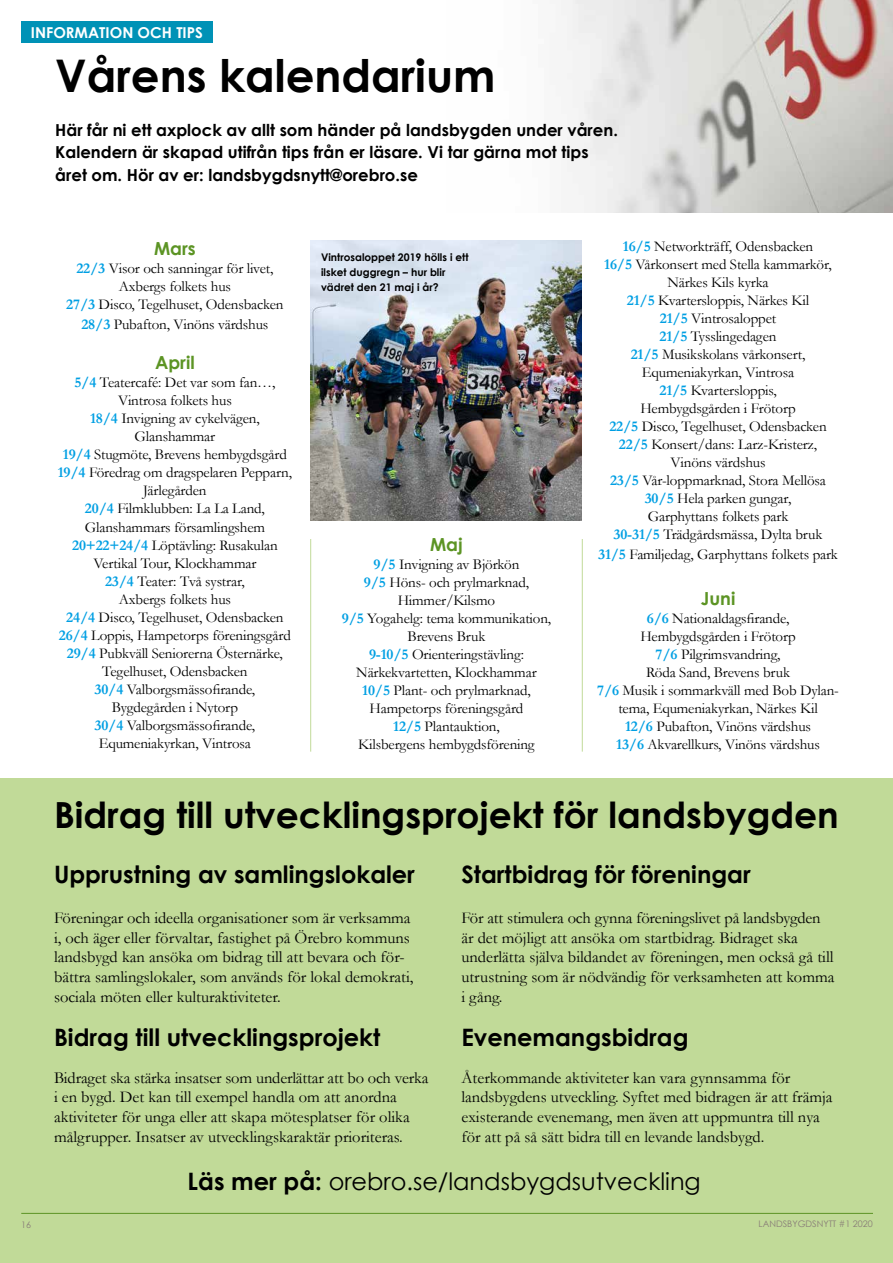
<style>
.page{position:relative;width:893px;height:1263px;background:#fff}
.page>*{position:absolute;margin:0;border:0;box-sizing:border-box;transform-origin:0 0}
.t1{font:700 45px "Century Gothic";color:#000}
.t2{font:700 36px "Century Gothic";color:#000}
.t3{font:700 24px "Century Gothic";color:#000}
.t4{font:24px "Century Gothic";color:#000}
.t5{font:700 18px "Century Gothic";color:#5c9424}
.t6{font:16.5px/19.8px "Garamond";color:#000}
.t7{font:700 16.5px/22.5px "Century Gothic";color:#000}
.t8{font:15px/18px "Garamond";letter-spacing:-.01em;color:#000;text-align:center}
.t9{font:700 15px "Century Gothic";color:#fff}
.t10{font:700 10.5px/15px "Century Gothic";color:#000}
.t11{font:9px "Century Gothic";color:#887c77}
.s1{font-weight:700;color:#009fe3}
.s2{font-weight:700}
</style>
<div class="page">
<hr style="left:310px;top:539px;width:1px;height:213px;background:#c1da98">
<hr style="left:582px;top:539px;width:1px;height:213px;background:#c1da98">
<div style="left:0;top:779px;width:893px;height:484px;background:#c1da98"></div>
<div style="left:21px;top:21px;width:192px;height:22px;background:#0092b6"></div>
<img style="left:561px;top:0;width:332px;height:213px">
<img style="left:310px;top:240px;width:272px;height:281px">
<p class="t9" style="left:31px;top:23px;width:174px">INFORMATION OCH TIPS</p>
<p class="t1" style="left:55px;top:48px;width:442px">Vårens kalendarium</p>
<p class="t7" style="left:55px;top:118px;width:564px">Här får ni ett axplock av allt som händer på landsbygden under våren.<br>Kalendern är skapad utifrån tips från er läsare. Vi tar gärna mot tips året om. Hör av er: landsbygdsnytt@orebro.se</p>
<p class="t5" style="left:154px;top:237px;width:43px">Mars</p>
<p class="t8" style="left:66px;top:259px;width:219px"><span class="s1">22/3</span> Visor och sanningar för livet,<br>Axbergs folkets hus<br><span class="s1">27/3</span> Disco, Tegelhuset, Odensbacken</p>
<p class="t8" style="left:81px;top:315px;width:188px"><span class="s1">28/3</span> Pubafton, Vinöns värdshus</p>
<p class="t5" style="left:155px;top:352px;width:41px">April</p>
<p class="t8" style="left:58px;top:374px;width:236px"><span class="s1">5/4</span> Teatercafé: Det var som fan…,<br>Vintrosa folkets hus<br><span class="s1">18/4</span> Invigning av cykelvägen,<br>Glanshammar<br><span class="s1">19/4</span> Stugmöte, Brevens hembygdsgård<br><span class="s1">19/4</span> Föredrag om dragspelaren Pepparn,<br>Järlegården<br><span class="s1">20/4</span> Filmklubben: La La Land,<br>Glanshammars församlingshem<br><span class="s1">20+22+24/4</span> Löptävling: Rusakulan<br>Vertikal Tour, Klockhammar<br><span class="s1">23/4</span> Teater: Två systrar,<br>Axbergs folkets hus<br><span class="s1">24/4</span> Disco, Tegelhuset, Odensbacken<br><span class="s1">26/4</span> Loppis, Hampetorps föreningsgård<br><span class="s1">29/4</span> Pubkväll Seniorerna Östernärke,<br>Tegelhuset, Odensbacken</p>
<p class="t8" style="left:95px;top:680px;width:162px"><span class="s1">30/4</span> Valborgsmässofirande,</p>
<p class="t8" style="left:112px;top:698px;width:128px">Bygdegården i Nytorp</p>
<p class="t8" style="left:95px;top:716px;width:162px"><span class="s1">30/4</span> Valborgsmässofirande,</p>
<p class="t8" style="left:99px;top:734px;width:154px">Equmeniakyrkan, Vintrosa</p>
<p class="t10" style="left:321px;top:250px;width:149px">Vintrosaloppet 2019 hölls i ett ilsket duggregn – hur blir vädret den 21 maj i år?</p>
<p class="t5" style="left:430px;top:534px;width:34px">Maj</p>
<p class="t8" style="left:364px;top:555px;width:167px"><span class="s1">9/5</span> Invigning av Björkön<br><span class="s1">9/5</span> Höns- och prylmarknad,</p>
<p class="t8" style="left:398px;top:591px;width:99px">Himmer/Kilsmo</p>
<p class="t8" style="left:342px;top:609px;width:211px"><span class="s1">9/5</span> Yogahelg: tema kommunikation,<br>Brevens Bruk<br><span class="s1">9-10/5</span> Orienteringstävling:<br>Närkekvartetten, Klockhammar<br><span class="s1">10/5</span> Plant- och prylmarknad,<br>Hampetorps föreningsgård<br><span class="s1">12/5</span> Plantauktion,<br>Kilsbergens hembygdsförening</p>
<p class="t8" style="left:604px;top:237px;width:229px"><span class="s1">16/5</span> Networkträff, Odensbacken<br><span class="s1">16/5</span> Vårkonsert med Stella kammarkör,<br>Närkes Kils kyrka<br><span class="s1">21/5</span> Kvartersloppis, Närkes Kil<br><span class="s1">21/5</span> Vintrosaloppet<br><span class="s1">21/5</span> Tysslingedagen<br><span class="s1">21/5</span> Musikskolans vårkonsert,<br>Equmeniakyrkan, Vintrosa<br><span class="s1">21/5</span> Kvartersloppis,<br>Hembygdsgården i Frötorp<br><span class="s1">22/5</span> Disco, Tegelhuset, Odensbacken<br><span class="s1">22/5</span> Konsert/dans: Larz-Kristerz,</p>
<p class="t8" style="left:610px;top:453px;width:217px">Vinöns värdshus<br><span class="s1">23/5</span> Vår-loppmarknad, Stora Mellösa<br><span class="s1">30/5</span> Hela parken gungar,<br>Garphyttans folkets park<br><span class="s1">30-31/5</span> Trädgårdsmässa, Dylta bruk</p>
<p class="t8" style="left:598px;top:545px;width:241px"><span class="s1">31/5</span> Familjedag, Garphyttans folkets park</p>
<p class="t5" style="left:701px;top:587px;width:36px">Juni</p>
<p class="t8" style="left:647px;top:609px;width:144px"><span class="s1">6/6</span> Nationaldagsfirande,</p>
<p class="t8" style="left:597px;top:627px;width:243px">Hembygdsgården i Frötorp<br><span class="s1">7/6</span> Pilgrimsvandring,<br>Röda Sand, Brevens bruk<br><span class="s1">7/6</span> Musik i sommarkväll med Bob Dylan&shy;tema, Equmeniakyrkan, Närkes Kil<br><span class="s1">12/6</span> Pubafton, Vinöns värdshus<br><span class="s1">13/6</span> Akvarellkurs, Vinöns värdshus</p>
<p class="t2" style="left:54px;top:792px;width:786px">Bidrag till utvecklingsprojekt för landsbygden</p>
<p class="t3" style="left:54px;top:859px;width:362px">Upprustning av samlingslokaler</p>
<p class="t6" style="left:54px;top:907px;width:361px">Föreningar och ideella organisationer som är verksamma i, och äger eller förvaltar, fastighet på Örebro kommuns landsbygd kan ansöka om bidrag till att bevara och för&shy;bättra samlingslokaler, som används för lokal demokrati, sociala möten eller kulturaktiviteter.</p>
<p class="t3" style="left:54px;top:1022px;width:328px">Bidrag till utvecklingsprojekt</p>
<p class="t6" style="left:54px;top:1067px;width:376px">Bidraget ska stärka insatser som underlättar att bo och verka i en bygd. Det kan till exempel handla om att anordna aktiviteter för unga eller att skapa mötesplatser för olika målgrupper. Insatser av utvecklingskaraktär prioriteras.</p>
<p class="t3" style="left:461px;top:859px;width:291px">Startbidrag för föreningar</p>
<p class="t6" style="left:461px;top:907px;width:375px">För att stimulera och gynna föreningslivet på landsbygden är det möjligt att ansöka om startbidrag. Bidraget ska underlätta själva bildandet av föreningen, men också gå till utrustning som är nödvändig för verksamheten att komma i gång.</p>
<p class="t3" style="left:461px;top:1022px;width:229px">Evenemangsbidrag</p>
<p class="t6" style="left:461px;top:1067px;width:373px">Återkommande aktiviteter kan vara gynnsamma för landsbygdens utveckling. Syftet med bidragen är att främja existerande evenemang, men även att uppmuntra till nya för att på så sätt bidra till en levande landsbygd.</p>
<p class="t4" style="left:188px;top:1167px;width:515px"><span class="s2">Läs mer på:</span> orebro.se/landsbygdsutveckling</p>
<p class="t11" style="left:21px;top:1219px;width:11px">16</p>
<p class="t11" style="left:759px;top:1218px;width:116px">LANDSBYGDSNYTT #1 2020</p>
</div>
